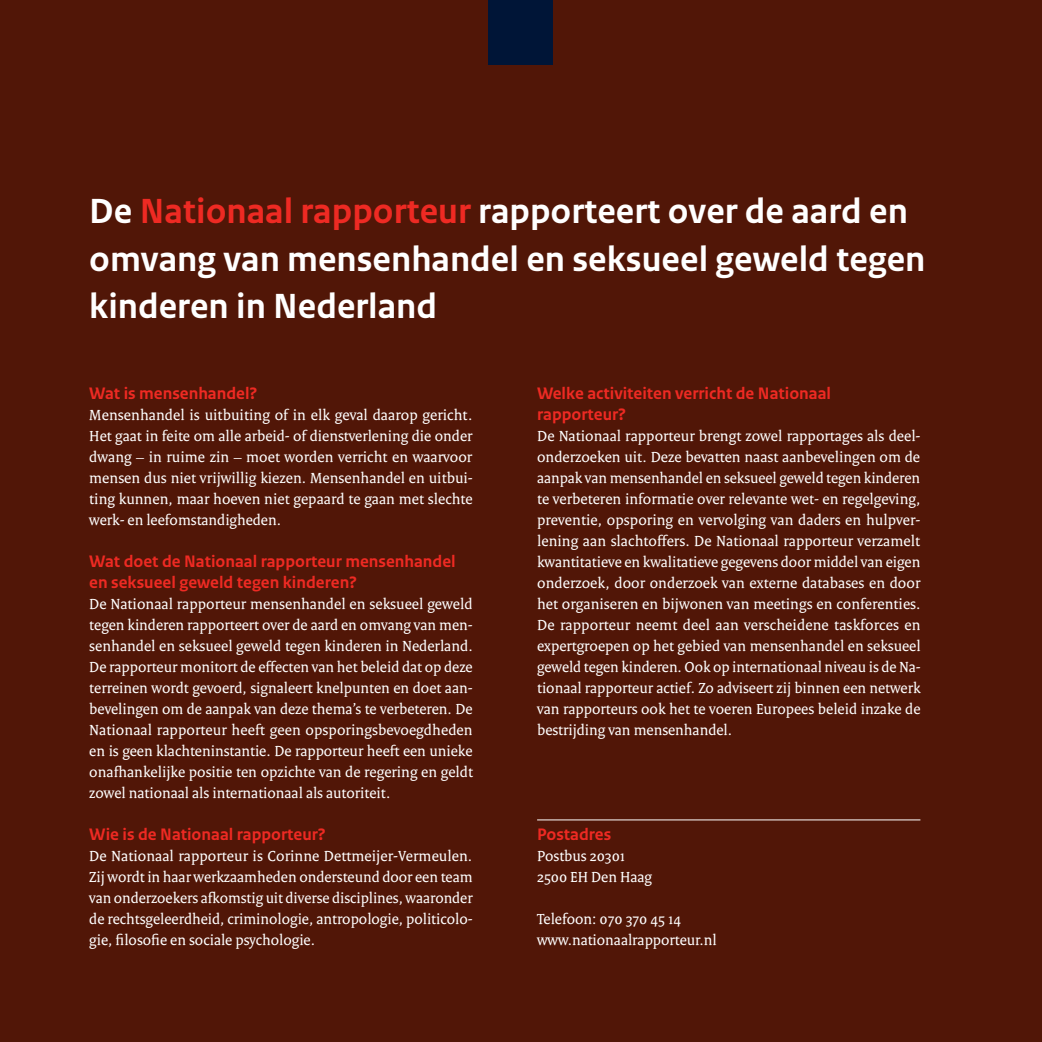
<style>
.page{position:relative;width:1042px;height:1042px;background:#511607}
.page>*{position:absolute;margin:0;border:0;box-sizing:border-box;transform-origin:0 0}
.Title_2{font:700 36.75px/47.2px "Rijksoverheid Sans Text";color:#fff}
.Title_3{font:700 17.5px/21px "Rijksoverheid Sans Text";color:#ee2a23}
.Body{font:15.75px/21px "Rijksoverheid Serif";color:#fff;text-align:justify}
.s1{color:#ee2a23}
</style>
<div class="page">
<div style="left:489px;top:0;width:64px;height:64px;background:#001537"></div>
<hr style="left:537px;top:819px;width:383px;height:1px;background:#fff">
<p class="Title_2" style="left:89px;top:188px;width:837px">De <span class="s1">Nationaal rapporteur</span> rapporteert over de aard en omvang van mensenhandel en seksueel geweld tegen kinderen in Nederland</p>
<p class="Title_3" style="left:89px;top:383px;width:170px">Wat is mensenhandel?</p>
<p class="Body" style="left:89px;top:404px;width:385px">Mensenhandel is uitbuiting of in elk geval daarop gericht.<br>Het gaat in feite om alle arbeid- of dienstverlening die onder dwang – in ruime zin – moet worden verricht en waarvoor mensen dus niet vrijwillig kiezen. Mensenhandel en uitbui&shy;ting kunnen, maar hoeven niet gepaard te gaan met slechte werk- en leefomstandigheden.</p>
<p class="Title_3" style="left:89px;top:551px;width:368px">Wat doet de Nationaal rapporteur mensenhandel en seksueel geweld tegen kinderen?</p>
<p class="Body" style="left:89px;top:593px;width:385px">De Nationaal rapporteur mensenhandel en seksueel geweld tegen kinderen rapporteert over de aard en omvang van men&shy;senhandel en seksueel geweld tegen kinderen in Nederland.<br>De rapporteur monitort de effecten van het beleid dat op deze terreinen wordt gevoerd, signaleert knelpunten en doet aan&shy;bevelingen om de aanpak van deze thema’s te verbeteren. De Nationaal rapporteur heeft geen opsporingsbevoegdheden en is geen klachteninstantie. De rapporteur heeft een unieke onafhankelijke positie ten opzichte van de regering en geldt zowel nationaal als internationaal als autoriteit.</p>
<p class="Title_3" style="left:89px;top:824px;width:238px">Wie is de Nationaal rapporteur?</p>
<p class="Body" style="left:89px;top:845px;width:385px">De Nationaal rapporteur is Corinne Dettmeijer-Vermeulen.<br>Zij wordt in haar werkzaamheden ondersteund door een team van onderzoekers afkomstig uit diverse disciplines, waaronder de rechtsgeleerdheid, criminologie, antropologie, politicolo&shy;gie, filosofie en sociale psychologie.</p>
<p class="Title_3" style="left:537px;top:383px;width:295px">Welke activiteiten verricht de Nationaal rapporteur?</p>
<p class="Body" style="left:537px;top:425px;width:385px">De Nationaal rapporteur brengt zowel rapportages als deel&shy;onderzoeken uit. Deze bevatten naast aanbevelingen om de aanpak van mensenhandel en seksueel geweld tegen kinderen te verbeteren informatie over relevante wet- en regelgeving, preventie, opsporing en vervolging van daders en hulpver&shy;lening aan slachtoffers. De Nationaal rapporteur verzamelt kwantitatieve en kwalitatieve gegevens door middel van eigen onderzoek, door onderzoek van externe databases en door het organiseren en bijwonen van meetings en conferenties.<br>De rapporteur neemt deel aan verscheidene taskforces en expertgroepen op het gebied van mensenhandel en seksueel geweld tegen kinderen. Ook op internationaal niveau is de Na&shy;tionaal rapporteur actief. Zo adviseert zij binnen een netwerk van rapporteurs ook het te voeren Europees beleid inzake de bestrijding van mensenhandel.</p>
<p class="Title_3" style="left:537px;top:824px;width:76px">Postadres</p>
<p class="Body" style="left:537px;top:845px;width:90px">Postbus 20301</p>
<p class="Body" style="left:537px;top:866px;width:116px">2500 EH Den Haag</p>
<p class="Body" style="left:537px;top:908px;width:146px">Telefoon: 070 370 45 14</p>
<p class="Body" style="left:537px;top:929px;width:181px">www.nationaalrapporteur.nl</p>
</div>
